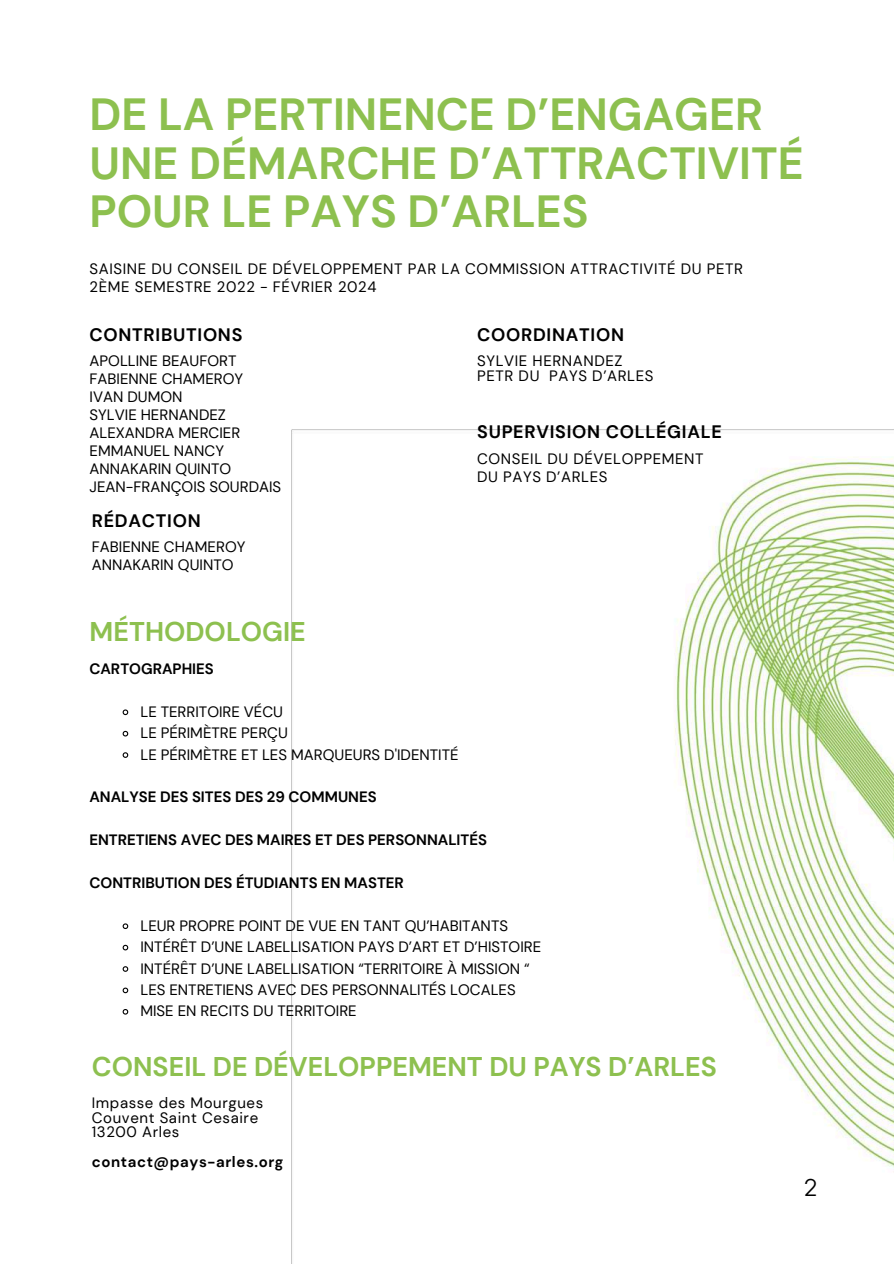
<style>
.page{position:relative;width:894px;height:1264px;background:#fff}
.page>*{position:absolute;margin:0;border:0;box-sizing:border-box;transform-origin:0 0}
.t1{font:700 45px/48.4px "DM Sans";color:#8dc04f}
.t2{font:700 27px "DM Sans";color:#8dc04f}
.t3{font:24px "TT Commons Pro";color:#000}
.t4{font:700 18px "DM Sans";letter-spacing:.04em;color:#000}
.t5{font:15px/18px "DM Sans";color:#000}
.t6{font:15px/14.7px "DM Sans";letter-spacing:.04em;color:#000}
.t7{font:700 15px "DM Sans";color:#000}
.t8{font:700 15px "DM Sans";letter-spacing:.04em;color:#000}
</style>
<div class="page">
<img style="left:291px;top:429px;width:602px;height:834px">
<svg style="left:122px;top:709px;width:7px;height:7px"></svg>
<svg style="left:122px;top:730px;width:7px;height:7px"></svg>
<svg style="left:122px;top:752px;width:7px;height:6px"></svg>
<svg style="left:122px;top:923px;width:7px;height:6px"></svg>
<svg style="left:122px;top:944px;width:7px;height:7px"></svg>
<svg style="left:122px;top:966px;width:7px;height:6px"></svg>
<svg style="left:122px;top:987px;width:7px;height:7px"></svg>
<svg style="left:122px;top:1009px;width:7px;height:6px"></svg>
<h1 class="t1" style="left:89px;top:91px;width:715px">DE LA PERTINENCE D’ENGAGER<br>UNE DÉMARCHE D’ATTRACTIVITÉ<br>POUR LE PAYS D’ARLES</h1>
<p class="t6" style="left:89px;top:260px;width:655px;line-height:18px">SAISINE DU CONSEIL DE DÉVELOPPEMENT PAR LA COMMISSION ATTRACTIVITÉ DU PETR<br>2ÈME SEMESTRE 2022 - FÉVRIER 2024</p>
<p class="t4" style="left:89px;top:323px;width:154px">CONTRIBUTIONS</p>
<p class="t5" style="left:89px;top:352px;width:193px">APOLLINE BEAUFORT<br>FABIENNE CHAMEROY<br>IVAN DUMON<br>SYLVIE HERNANDEZ<br>ALEXANDRA MERCIER<br>EMMANUEL NANCY<br>ANNAKARIN QUINTO<br>JEAN-FRANÇOIS SOURDAIS</p>
<p class="t4" style="left:92px;top:508px;width:110px">RÉDACTION</p>
<p class="t5" style="left:92px;top:538px;width:155px">FABIENNE CHAMEROY<br>ANNAKARIN QUINTO</p>
<h2 class="t2" style="left:89px;top:614px;width:218px">MÉTHODOLOGIE</h2>
<p class="t4" style="left:477px;top:323px;width:148px">COORDINATION</p>
<p class="t6" style="left:477px;top:354px;width:178px">SYLVIE HERNANDEZ<br>PETR DU PAYS D’ARLES</p>
<p class="t4" style="left:477px;top:420px;width:246px">SUPERVISION COLLÉGIALE</p>
<p class="t6" style="left:477px;top:450px;width:228px;line-height:18px">CONSEIL DU DÉVELOPPEMENT<br>DU PAYS D’ARLES</p>
<p class="t7" style="left:89px;top:659px;width:126px">CARTOGRAPHIES</p>
<p class="t5" style="left:140px;top:701px;width:319px;line-height:21.5px">LE TERRITOIRE VÉCU<br>LE PÉRIMÈTRE PERÇU<br>LE PÉRIMÈTRE ET LES MARQUEURS D'IDENTITÉ</p>
<p class="t7" style="left:89px;top:787px;width:289px">ANALYSE DES SITES DES 29 COMMUNES</p>
<p class="t7" style="left:89px;top:830px;width:399px">ENTRETIENS AVEC DES MAIRES ET DES PERSONNALITÉS</p>
<p class="t7" style="left:89px;top:873px;width:316px">CONTRIBUTION DES ÉTUDIANTS EN MASTER</p>
<p class="t5" style="left:140px;top:914px;width:402px;line-height:21.5px">LEUR PROPRE POINT DE VUE EN TANT QU’HABITANTS INTÉRÊT D’UNE LABELLISATION PAYS D’ART ET D’HISTOIRE INTÉRÊT D’UNE LABELLISATION “TERRITOIRE À MISSION “ LES ENTRETIENS AVEC DES PERSONNALITÉS LOCALES MISE EN RECITS DU TERRITOIRE</p>
<h2 class="t2" style="left:92px;top:1049px;width:626px">CONSEIL DE DÉVELOPPEMENT DU PAYS D’ARLES</h2>
<p class="t6" style="left:92px;top:1095px;width:173px">Impasse des Mourgues<br>Couvent Saint Cesaire<br>13200 Arles</p>
<p class="t8" style="left:92px;top:1151px;width:193px">contact@pays-arles.org</p>
<h3 class="t3" style="left:804px;top:1171px;width:14px">2</h3>
</div>
